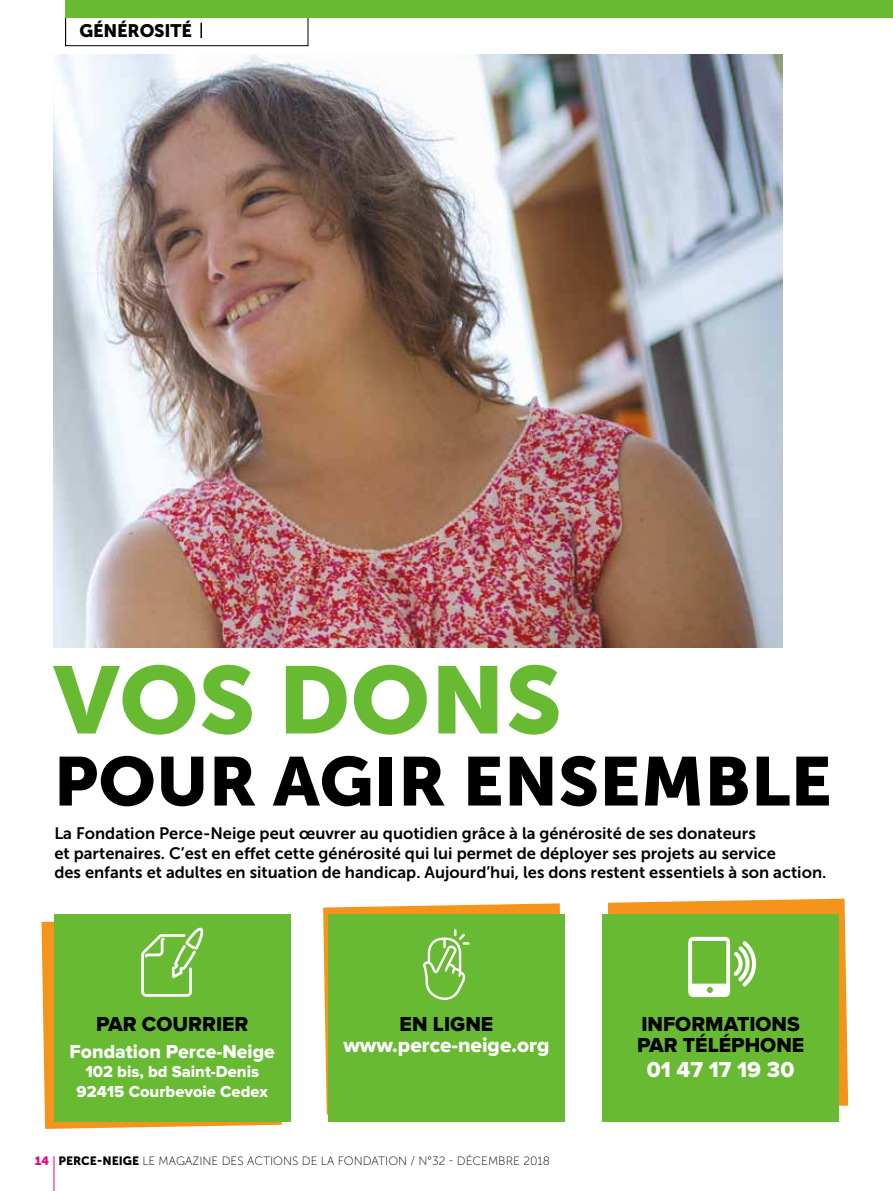
<style>
.page{position:relative;width:893px;height:1191px;background:#fff}
.page>*{position:absolute;margin:0;border:0;box-sizing:border-box;transform-origin:0 0}
.t1{font:94.5px "Museo Sans 900";color:#67ba32}
.t2{font:68.4px "Museo Sans 900";color:#000}
.t3{font:22.5px "Proxima Nova Extrabld";color:#fff}
.t4{font:21px/21px "Proxima Nova Extrabld";color:#000}
.t5{font:21px "Proxima Nova Extrabld";color:#fff}
.t6{font:19.5px "Proxima Nova Extrabld";color:#fff}
.t7{font:18px "Museo Sans 900";letter-spacing:-.01em;color:#000}
.t8{font:16.5px/19.5px "Museo Sans 700";color:#000}
.t9{font:16.5px/19.5px "Proxima Nova Extrabld";color:#fff;text-align:center}
.t10{font:12px "Museo Sans 100";color:#000}
.s1{font-family:"Museo Sans 900";color:#e6007d}
.s2{font-family:"Museo Sans 900"}
</style>
<div class="page">
<hr style="left:54px;top:1156px;width:1px;height:35px;background:#e6007d">
<div style="left:65px;top:15px;width:243px;height:31px;border:1px solid #000"></div>
<svg style="left:200px;top:23px;width:2px;height:15px"></svg>
<hr style="left:65px;top:0;width:1px;height:46px;background:#000">
<img style="left:54px;top:54px;width:728px;height:593px">
<svg style="left:42px;top:921px;width:240px;height:207px;background:#eea53c"></svg>
<svg style="left:323px;top:903px;width:237px;height:211px;fill:#f5941b"></svg>
<svg style="left:608px;top:898px;width:240px;height:208px;background:#f6a643"></svg>
<div style="left:54px;top:914px;width:237px;height:207px;background:#67ba32"></div>
<div style="left:328px;top:914px;width:237px;height:207px;background:#67ba32"></div>
<div style="left:602px;top:914px;width:237px;height:207px;background:#67ba32"></div>
<svg style="left:688px;top:936px;width:68px;height:61px"></svg>
<svg style="left:141px;top:927px;width:63px;height:69px"></svg>
<svg style="left:423px;top:929px;width:47px;height:71px"></svg>
<div style="left:66px;top:0;width:827px;height:17px;background:#67ba32"></div>
<p class="t7" style="left:79px;top:20px;width:114px">GÉNÉROSITÉ</p>
<h1 class="t1" style="left:54px;top:646px;width:510px">VOS DONS</h1>
<h2 class="t2" style="left:54px;top:742px;width:780px">POUR AGIR ENSEMBLE</h2>
<p class="t8" style="left:54px;top:823px;width:773px">La Fondation Perce-Neige peut œuvrer au quotidien grâce à la générosité de ses donateurs<br>et partenaires. C’est en effet cette générosité qui lui permet de déployer ses projets au service<br>des enfants et adultes en situation de handicap. Aujourd’hui, les dons restent essentiels à son action.</p>
<p class="t4" style="left:96px;top:1014px;width:154px">PAR COURRIER</p>
<p class="t6" style="left:70px;top:1040px;width:207px">Fondation Perce-Neige</p>
<p class="t9" style="left:77px;top:1062px;width:193px">102 bis, bd Saint-Denis<br>92415 Courbevoie Cedex</p>
<p class="t4" style="left:400px;top:1014px;width:95px">EN LIGNE</p>
<p class="t5" style="left:343px;top:1032px;width:207px">www.perce-neige.org</p>
<p class="t10" style="left:35px;top:1155px;width:517px"><span class="s1">14</span> <span class="s2">PERCE-NEIGE</span> LE MAGAZINE DES ACTIONS DE LA FONDATION / N°32 - DÉCEMBRE 2018</p>
<p class="t4" style="left:637px;top:1014px;width:169px">INFORMATIONS<br>PAR TÉLÉPHONE</p>
<h3 class="t3" style="left:647px;top:1056px;width:149px">01 47 17 19 30</h3>
</div>
